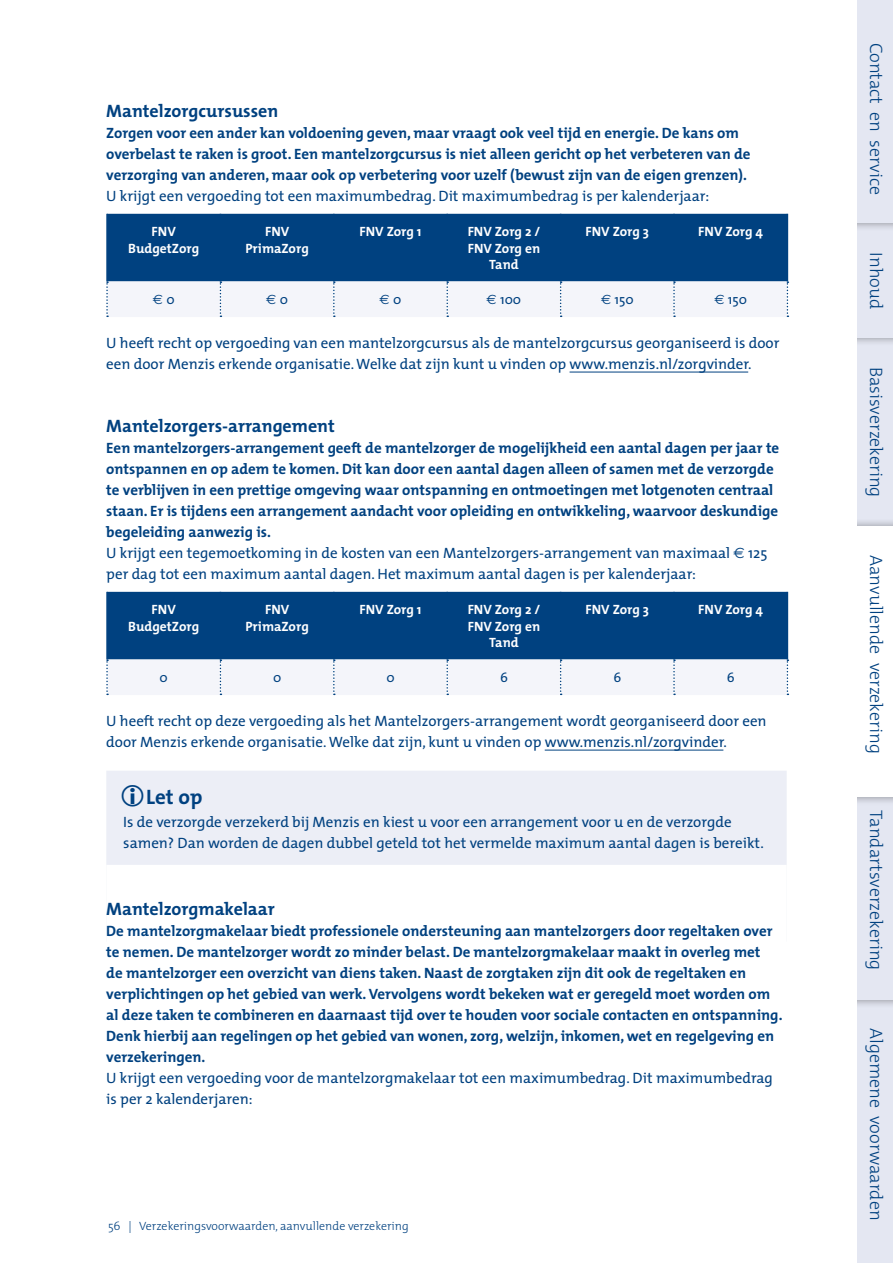
<style>
.page{position:relative;width:893px;height:1263px;background:#fff}
.page>*{position:absolute;margin:0;border:0;box-sizing:border-box;transform-origin:0 0}
.t1{font:700 21px "The Mix";color:#004180}
.t2{font:300 18px "The Mix";color:#004180}
.t3{font:700 18px "The Mix";color:#004180}
.t4{font:700 15px/21px "The Mix";color:#004180}
.t5{font:15px/21px "The Mix";color:#004180}
.t6{font:700 13.5px/16.2px "The Mix";color:#fff;text-align:center}
.t7{font:13.5px "The Mix";color:#004180}
.t8{font:13.5px "Euro Sans";color:#004180}
.t9{font:300 12px "The Mix";color:#004180}
.s1{font-family:"The Mix"}
.s2{font-family:"Euro Sans"}
.s3{font-weight:400}
.s4{font-family:"Euro Sans";font-weight:400}
.s5{font-size:16.5px;color:#e4e7f2}
.s6{font-size:16.5px;color:#fff}
</style>
<div class="page">
<hr style="left:570px;top:372px;width:178px;height:1px;background:#004180">
<hr style="left:545px;top:750px;width:178px;height:1px;background:#004180">
<div style="left:106px;top:771px;width:681px;height:171px;background:#eceef6"></div>
<div style="left:106px;top:865px;width:681px;height:150px;background:#fff"></div>
<div style="left:108px;top:214px;width:679px;height:67px;background:#004180"></div>
<hr style="left:333px;top:214px;width:2px;height:67px;background:#004180">
<hr style="left:446px;top:214px;width:2px;height:67px;background:#004180">
<hr style="left:560px;top:214px;width:1px;height:67px;background:#004180">
<hr style="left:220px;top:214px;width:1px;height:67px;background:#004180">
<div style="left:106px;top:281px;width:682px;height:36px;background:#f4f5fa"></div>
<hr style="left:106px;top:214px;width:2px;height:67px;background:#004180">
<hr style="left:673px;top:214px;width:2px;height:67px;background:#004180">
<hr style="left:787px;top:214px;width:1px;height:67px;background:#004180">
<div style="left:108px;top:592px;width:679px;height:67px;background:#004180"></div>
<hr style="left:333px;top:592px;width:2px;height:67px;background:#004180">
<hr style="left:446px;top:592px;width:2px;height:67px;background:#004180">
<hr style="left:560px;top:592px;width:1px;height:67px;background:#004180">
<hr style="left:220px;top:592px;width:1px;height:67px;background:#004180">
<div style="left:106px;top:659px;width:682px;height:36px;background:#f4f5fa"></div>
<hr style="left:106px;top:592px;width:2px;height:67px;background:#004180">
<hr style="left:673px;top:592px;width:2px;height:67px;background:#004180">
<hr style="left:787px;top:592px;width:1px;height:67px;background:#004180">
<div style="left:845px;top:945px;width:48px;height:318px;background:#e4e7f2"></div>
<div style="left:837px;top:763px;width:56px;height:246px;background:#000;opacity:.4"></div>
<div style="left:845px;top:770px;width:48px;height:230px;background:#e4e7f2"></div>
<div style="left:845px;top:338px;width:48px;height:188px;background:#e4e7f2"></div>
<div style="left:837px;top:519px;width:56px;height:286px;background:#000;opacity:.4"></div>
<div style="left:845px;top:526px;width:48px;height:270px;background:#fff"></div>
<div style="left:837px;top:196px;width:56px;height:150px;background:#000;opacity:.4"></div>
<div style="left:845px;top:203px;width:48px;height:135px;background:#e4e7f2"></div>
<div style="left:837px;top:0;width:56px;height:231px;background:#000;opacity:.4"></div>
<div style="left:845px;top:0;width:48px;height:222px;background:#e4e7f2"></div>
<div style="left:829px;top:0;width:28px;height:1263px;background:#fff"></div>
<p class="t3" style="left:106px;top:96px;width:174px">Mantelzorgcursussen</p>
<p class="t4" style="left:106px;top:122px;width:646px">Zorgen voor een ander kan voldoening geven, maar vraagt ook veel tijd en energie. De kans om overbelast te raken is groot. Een mantelzorgcursus is niet alleen gericht op het verbeteren van de verzorging van anderen, maar ook op verbetering voor uzelf (bewust zijn van de eigen grenzen).</p>
<p class="t5" style="left:106px;top:185px;width:604px">U krijgt een vergoeding tot een maximumbedrag. Dit maximumbedrag is per kalenderjaar:</p>
<p class="t6" style="left:128px;top:223px;width:72px">FNV<br>BudgetZorg</p>
<p class="t6" style="left:245px;top:223px;width:65px">FNV<br>PrimaZorg</p>
<p class="t6" style="left:360px;top:223px;width:63px">FNV Zorg 1</p>
<p class="t6" style="left:468px;top:223px;width:74px">FNV Zorg 2 /<br>FNV Zorg en<br>Tand</p>
<p class="t6" style="left:586px;top:223px;width:65px">FNV Zorg 3</p>
<p class="t6" style="left:698px;top:223px;width:66px">FNV Zorg 4</p>
<p class="t8" style="left:153px;top:291px;width:23px">€ <span class="s1">0</span></p>
<p class="t8" style="left:266px;top:291px;width:23px">€ <span class="s1">0</span></p>
<p class="t8" style="left:380px;top:291px;width:23px">€ <span class="s1">0</span></p>
<p class="t7" style="left:487px;top:288px;width:36px"><span class="s2">€</span> 100</p>
<p class="t7" style="left:601px;top:288px;width:34px"><span class="s2">€</span> 150</p>
<p class="t7" style="left:714px;top:288px;width:34px"><span class="s2">€</span> 150</p>
<p class="t5" style="left:106px;top:332px;width:675px">U heeft recht op vergoeding van een mantelzorgcursus als de mantelzorgcursus georganiseerd is door een door Menzis erkende organisatie. Welke dat zijn kunt u vinden op www.menzis.nl/zorgvinder.</p>
<p class="t3" style="left:106px;top:411px;width:230px">Mantelzorgers-arrangement</p>
<p class="t4" style="left:106px;top:437px;width:674px">Een mantelzorgers-arrangement geeft de mantelzorger de mogelijkheid een aantal dagen per jaar te ontspannen en op adem te komen. Dit kan door een aantal dagen alleen of samen met de verzorgde te verblijven in een prettige omgeving waar ontspanning en ontmoetingen met lotgenoten centraal staan. Er is tijdens een arrangement aandacht voor opleiding en ontwikkeling, waarvoor deskundige begeleiding aanwezig is.<br><span class="s3">U krijgt een tegemoetkoming in de kosten van een Mantelzorgers-arrangement van maximaal</span> <span class="s4">€</span> <span class="s3">125 per dag tot een maximum aantal dagen. Het maximum aantal dagen is per kalenderjaar:</span></p>
<p class="t6" style="left:128px;top:601px;width:72px">FNV<br>BudgetZorg</p>
<p class="t6" style="left:245px;top:601px;width:65px">FNV<br>PrimaZorg</p>
<p class="t6" style="left:360px;top:601px;width:63px">FNV Zorg 1</p>
<p class="t6" style="left:468px;top:601px;width:74px">FNV Zorg 2 /<br>FNV Zorg en<br>Tand</p>
<p class="t6" style="left:586px;top:601px;width:65px">FNV Zorg 3</p>
<p class="t6" style="left:698px;top:601px;width:66px">FNV Zorg 4</p>
<p class="t7" style="left:160px;top:666px;width:10px">0</p>
<p class="t7" style="left:273px;top:666px;width:10px">0</p>
<p class="t7" style="left:386px;top:666px;width:10px">0</p>
<p class="t7" style="left:500px;top:666px;width:9px">6</p>
<p class="t7" style="left:613px;top:666px;width:9px">6</p>
<p class="t7" style="left:727px;top:666px;width:9px">6</p>
<p class="t5" style="left:106px;top:710px;width:662px">U heeft recht op deze vergoeding als het Mantelzorgers-arrangement wordt georganiseerd door een door Menzis erkende organisatie. Welke dat zijn, kunt u vinden op www.menzis.nl/zorgvinder.</p>
<h1 class="t1" style="left:146px;top:779px;width:58px">Let op</h1>
<p class="t5" style="left:123px;top:810px;width:642px">Is de verzorgde verzekerd bij Menzis en kiest u voor een arrangement voor u en de verzorgde samen? Dan worden de dagen dubbel geteld tot het vermelde maximum aantal dagen is bereikt.</p>
<p class="t3" style="left:106px;top:894px;width:170px">Mantelzorgmakelaar</p>
<p class="t4" style="left:106px;top:920px;width:678px">De mantelzorgmakelaar biedt professionele ondersteuning aan mantelzorgers door regeltaken over te nemen. De mantelzorger wordt zo minder belast. De mantelzorgmakelaar maakt in overleg met<br>de mantelzorger een overzicht van diens taken. Naast de zorgtaken zijn dit ook de regeltaken en verplichtingen op het gebied van werk. Vervolgens wordt bekeken wat er geregeld moet worden om al deze taken te combineren en daarnaast tijd over te houden voor sociale contacten en ontspanning.<br>Denk hierbij aan regelingen op het gebied van wonen, zorg, welzijn, inkomen, wet en regelgeving en verzekeringen.</p>
<p class="t5" style="left:106px;top:1067px;width:668px">U krijgt een vergoeding voor de mantelzorgmakelaar tot een maximumbedrag. Dit maximumbedrag is per 2 kalenderjaren:</p>
<p class="t9" style="left:108px;top:1216px;width:302px">56 | Verzekeringsvoorwaarden, aanvullende verzekering</p>
<p class="t2" style="left:891px;top:43px;width:154px;rotate:90deg">Contact<span class="s5">_</span>en<span class="s5">_</span>service</p>
<p class="t2" style="left:891px;top:252px;width:58px;rotate:90deg">Inhoud</p>
<p class="t2" style="left:891px;top:367px;width:132px;rotate:90deg">Basisverzekering</p>
<p class="t2" style="left:891px;top:555px;width:200px;rotate:90deg">Aanvullende<span class="s6">_</span>verzekering</p>
<p class="t2" style="left:891px;top:810px;width:161px;rotate:90deg">Tandartsverzekering</p>
<p class="t2" style="left:891px;top:1028px;width:194px;rotate:90deg">Algemene<span class="s5">_</span>voorwaarden</p>
</div>
